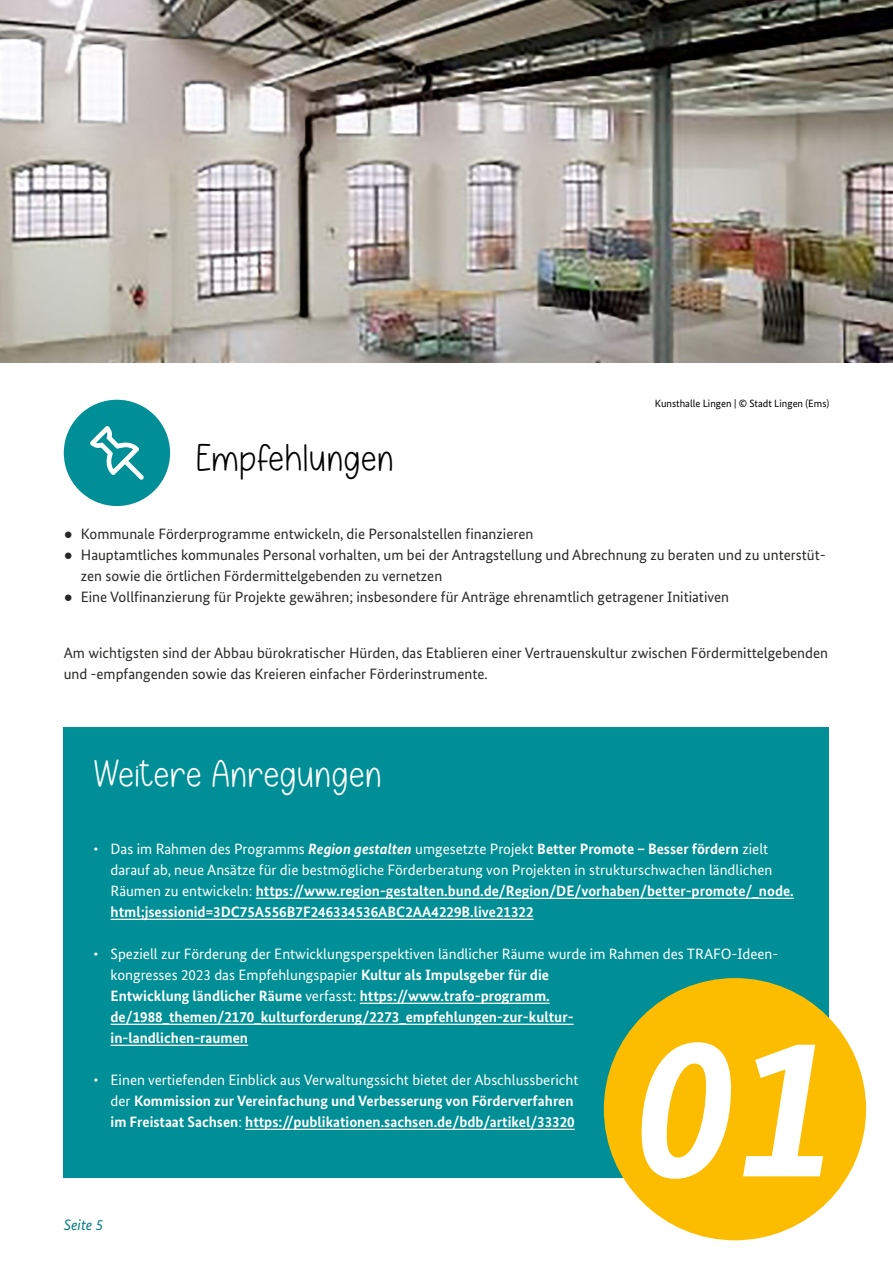
<style>
.page{position:relative;width:893px;height:1263px;background:#fff}
.page>*{position:absolute;margin:0;border:0;box-sizing:border-box;transform-origin:0 0}
.t1{font:italic 700 202.5px "Bundes Sans";color:#fff}
.t2{font:39px "Simple Handmade";color:#fff}
.t3{font:39px "Simple Handmade";color:#000}
.t4{font:700 15px/21px "Bundes Sans";color:#fff}
.Fließtext{font:15px/21px "Bundes Sans";color:#282827}
.t5{font:italic 15px "Bundes Sans";color:#007a80}
.t6{font:10.5px "Bundes Sans";color:#000}
.s1{font-family:"Times New Roman";font-weight:700}
.s2{font-weight:400}
.s3{font-style:italic}
</style>
<div class="page">
<div style="left:64px;top:400px;width:106px;height:106px;background:#008f96;border-radius:50%"></div>
<svg style="left:90px;top:426px;width:54px;height:54px"></svg>
<div style="left:64px;top:727px;width:765px;height:451px;background:#008f96"></div>
<hr style="left:256px;top:898px;width:538px;height:1px;background:#fff">
<hr style="left:111px;top:919px;width:422px;height:1px;background:#fff">
<hr style="left:360px;top:1003px;width:190px;height:1px;background:#fff">
<hr style="left:111px;top:1024px;width:463px;height:1px;background:#fff">
<hr style="left:111px;top:1045px;width:137px;height:1px;background:#fff">
<hr style="left:245px;top:1129px;width:330px;height:1px;background:#fff">
<img style="left:1px;top:0;width:892px;height:362px">
<img style="left:0;top:0;width:1px;height:362px">
<div style="left:604px;top:978px;width:262px;height:262px;background:#fcbd00;border-radius:50%"></div>
<h3 class="t3" style="left:196px;top:436px;width:200px">Empfehlungen</h3>
<p class="t6" style="left:655px;top:397px;width:176px">Kunsthalle Lingen | © Stadt Lingen (Ems)</p>
<p class="Fließtext" style="left:64px;top:523px;width:471px"><span class="s1">●</span> Kommunale Förderprogramme entwickeln, die Personalstellen finanzieren</p>
<p class="Fließtext" style="left:81px;top:544px;width:746px;text-indent:-17px"><span class="s1">●</span> Hauptamtliches kommunales Personal vorhalten, um bei der Antragstellung und Abrechnung zu beraten und zu unterstüt&shy;zen sowie die örtlichen Fördermittelgebenden zu vernetzen</p>
<p class="Fließtext" style="left:64px;top:586px;width:667px"><span class="s1">●</span> Eine Vollfinanzierung für Projekte gewähren; insbesondere für Anträge ehrenamtlich getragener Initiativen</p>
<p class="Fließtext" style="left:64px;top:642px;width:766px">Am wichtigsten sind der Abbau bürokratischer Hürden, das Etablieren einer Vertrauenskultur zwischen Fördermittelgebenden und -empfangenden sowie das Kreieren einfacher Förderinstrumente.</p>
<h3 class="t2" style="left:94px;top:752px;width:290px">Weitere Anregungen</h3>
<p class="t4" style="left:111px;top:838px;width:685px;text-indent:-17px"><span class="s2">• Das im Rahmen des Programms</span> <span class="s3">Region gestalten</span> <span class="s2">umgesetzte Projekt</span> Better Promote – Besser fördern <span class="s2">zielt darauf ab, neue Ansätze für die bestmögliche Förderberatung von Projekten in strukturschwachen ländlichen Räumen zu entwickeln:</span> https://www.region-gestalten.bund.de/Region/DE/vorhaben/better-promote/_node. html;jsessionid=3DC75A556B7F246334536ABC2AA4229B.live21322</p>
<p class="t4" style="left:111px;top:943px;width:669px;text-indent:-17px"><span class="s2">• Speziell zur Förderung der Entwicklungsperspektiven ländlicher Räume wurde im Rahmen des TRAFO-Ideen&shy;kongresses 2023 das Empfehlungspapier</span> Kultur als Impulsgeber für die<br>Entwicklung ländlicher Räume <span class="s2">verfasst:</span> https://www.trafo-programm. de/1988_themen/2170_kulturforderung/2273_empfehlungen-zur-kultur-<br>in-landlichen-raumen</p>
<p class="t4" style="left:111px;top:1069px;width:469px;text-indent:-17px"><span class="s2">• Einen vertiefenden Einblick aus Verwaltungssicht bietet der Abschlussbericht der</span> Kommission zur Vereinfachung und Verbesserung von Förderverfahren im Freistaat Sachsen<span class="s2">:</span> https://publikationen.sachsen.de/bdb/artikel/33320</p>
<h1 class="t1" style="left:635px;top:983px;width:204px">01</h1>
<p class="t5" style="left:64px;top:1216px;width:41px">Seite 5</p>
</div>
